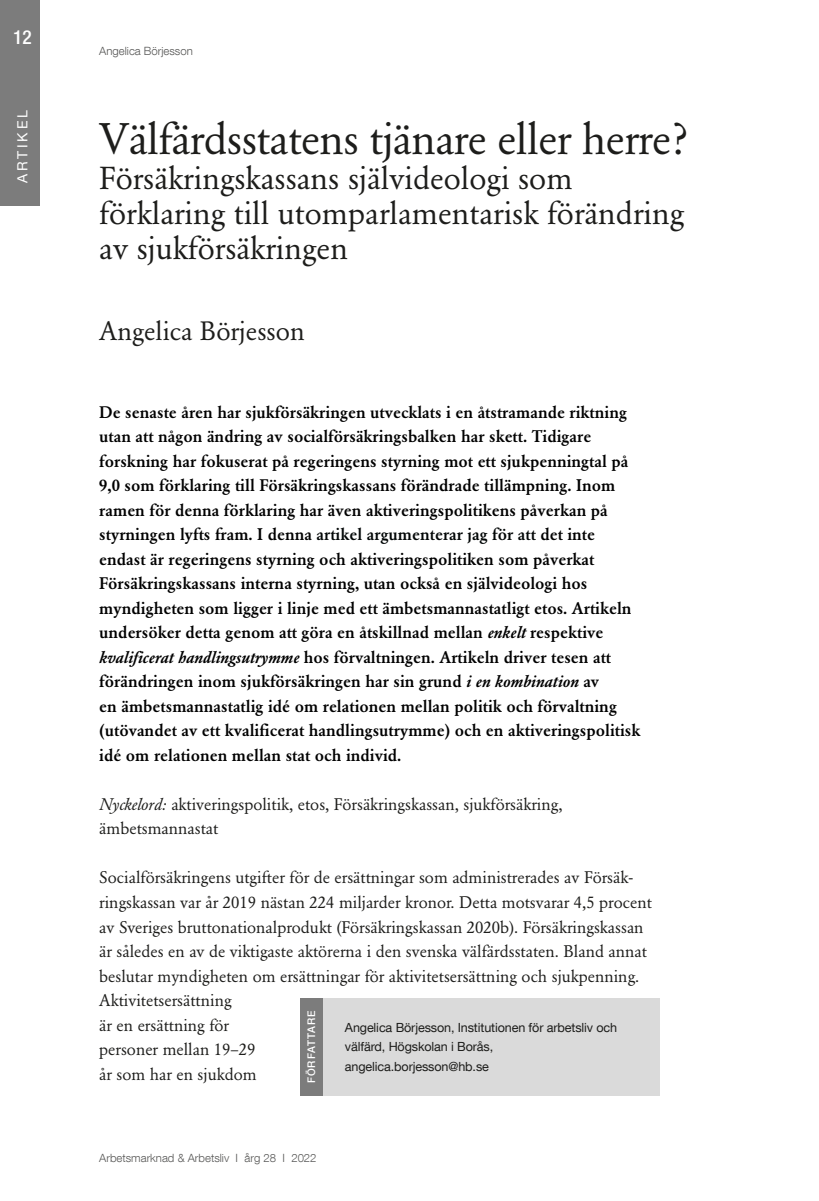
<style>
.page{position:relative;width:819px;height:1201px;background:#fff}
.page>*{position:absolute;margin:0;border:0;box-sizing:border-box;transform-origin:0 0}
.t1{font:43.75px "Garamond BE";letter-spacing:-.015em;color:#1d1d1b}
.t2{font:31.5px/35px "Garamond BE";color:#1d1d1b}
.t3{font:26.25px "Garamond BE";color:#1d1d1b}
.t4{font:500 condensed 19.25px "Helvetica Neue LT Com";color:#fff}
.t5{font:500 16.62px/24.5px "Garamond BE";color:#000}
.t6{font:16.62px/24.5px "Garamond BE";color:#1d1d1b}
.t7{font:14px "Helvetica Neue LT Com";letter-spacing:.2em;color:#fff}
.t8{font:12.6px/19.2px "Helvetica Neue LT Com";letter-spacing:-.01em;color:#1d1d1b}
.t9{font:300 11.38px "Helvetica Neue LT Com";color:#575756}
.t10{font:500 10.5px "Helvetica Neue LT Com";letter-spacing:.1em;color:#fff}
.s1{color:#020606}
.s2{font-style:italic}
</style>
<div class="page">
<div style="left:0;top:0;width:40px;height:205px;background:#7c7c7c"></div>
<div style="left:300px;top:998px;width:360px;height:97px;background:#dadada"></div>
<div style="left:300px;top:998px;width:22px;height:97px;background:#7c7c7c"></div>
<p class="t4" style="left:13px;top:30px;width:20px">12</p>
<p class="t7" style="left:17px;top:183px;width:74px;rotate:-90deg">ARTIKEL</p>
<p class="t9" style="left:99px;top:47px;width:95px">Angelica Börjesson</p>
<h1 class="t1" style="left:99px;top:113px;width:590px">Välfärdsstatens tjänare eller herre?</h1>
<h2 class="t2" style="left:99px;top:161px;width:586px">Försäkringskassans självideologi som förklaring till utomparlamentarisk förändring av sjukförsäkringen</h2>
<h3 class="t3" style="left:99px;top:316px;width:207px">Angelica Börjesson</h3>
<p class="t5" style="left:99px;top:400px;width:542px">De senaste åren har sjukförsäkringen utvecklats i en åtstramande riktning utan att någon ändring av socialförsäkringsbalken har skett. Tidigare forskning har fokuserat på regeringens styrning mot ett sjukpenningtal på 9,0 som förklaring till Försäkringskassans förändrade tillämpning. Inom ramen för denna förklaring har även aktiveringspolitikens påverkan på styrningen lyfts fram. I denna <span class="s1">artikel argumenterar jag för att</span> det inte endast är regeringens styrning och aktiveringspolitiken som påverkat Försäkringskassans interna styrning, utan också en självideologi hos myndigheten som ligger i linje med ett ämbetsmannastatligt etos. Artikeln undersöker detta genom att göra en åtskillnad mellan <span class="s2">enkelt</span> respektive <span class="s2">kvalificerat handlingsutrymme</span> hos förvaltningen. Artikeln driver tesen att förändringen inom sjukförsäkringen har sin grund <span class="s2">i en kombination</span> av<br>en ämbetsmannastatlig idé om relationen mellan politik och förvaltning (utövandet av ett kvalificerat handlingsutrymme) och en aktiveringspolitisk idé om relationen mellan stat och individ.</p>
<p class="t6" style="left:99px;top:792px;width:464px"><span class="s2">Nyckelord:</span> aktiveringspolitik, etos, Försäkringskassan, sjukförsäkring, ämbetsmannastat</p>
<p class="t6" style="left:99px;top:865px;width:554px">Socialförsäkringens utgifter för de ersättningar som administrerades av Försäk&shy;ringskassan var år 2019 nästan 224 miljarder kronor. Detta motsvarar 4,5 procent av Sveriges bruttonationalprodukt (Försäkringskassan 2020b). Försäkringskassan är således en av de viktigaste aktörerna i den svenska välfärdsstaten. Bland annat beslutar myndigheten om ersättningar för aktivitetsersättning och sjukpenning.<br>Aktivitetsersättning<br>är en ersättning för<br>personer mellan 19–29<br>år som har en sjukdom</p>
<p class="t10" style="left:308px;top:1083px;width:74px;rotate:-90deg">FÖRFATTARE</p>
<p class="t8" style="left:345px;top:1019px;width:274px">Angelica Börjesson, Institutionen för arbetsliv och välfärd, Högskolan i Borås, angelica.borjesson@hb.se</p>
<p class="t9" style="left:99px;top:1154px;width:219px">Arbetsmarknad &amp; Arbetsliv I årg 28 I 2022</p>
</div>
